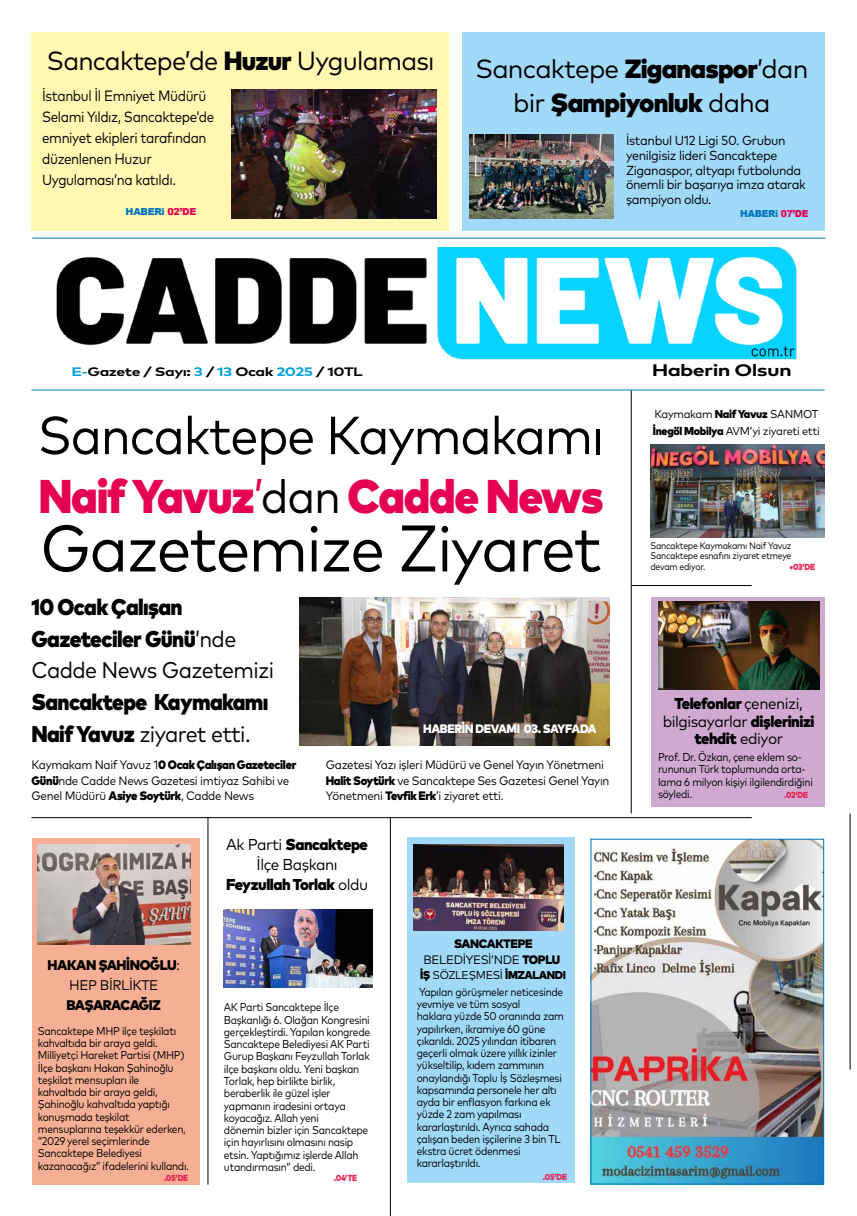
<style>
.page{position:relative;width:857px;height:1216px;background:#fff}
.page>*{position:absolute;margin:0;border:0;box-sizing:border-box;transform-origin:0 0}
.t1{font:65.62px "Mark Pro";letter-spacing:-.03em;color:#000;scale:.95 1}
.t2{font:53.38px "Mark Pro";letter-spacing:-.03em;color:#000;scale:.95 1}
.t3{font:900 47.25px "Mark Pro";letter-spacing:-.03em;color:#e50051;scale:.95 1}
.t4{font:26.25px/34.1px "Mark Pro";letter-spacing:-.03em;color:#000;text-align:center}
.t5{font:900 22.75px/31.5px "Mark Pro";letter-spacing:-.03em;color:#000;scale:.94 1}
.t6{font:700 16.62px "Mark Pro";letter-spacing:-.03em;color:#000;scale:1.3 1}
.t7{font:15.75px/17.5px "Mark Pro";letter-spacing:-.03em;color:#000;text-align:center}
.t8{font:900 15.75px/20.1px "Mark Pro";letter-spacing:-.03em;color:#000;text-align:center}
.t9{font:14.88px/21px "Mark Pro";letter-spacing:-.03em;color:#000;scale:.9 1}
.t10{font:900 14px/20.1px "Mark Pro";letter-spacing:-.03em;color:#000;text-align:center}
.t11{font:13.12px/14.9px "Mark Pro";letter-spacing:-.03em;color:#000;scale:.95 1}
.t12{font:12.25px/15.8px "Mark Pro";letter-spacing:-.03em;color:#000;scale:.94 1}
.t13{font:700 12.25px "Mark Pro";letter-spacing:-.03em;color:#000;scale:1.3 1}
.t14{font:900 12.25px/15.8px "Mark Pro";letter-spacing:-.03em;color:#000;text-align:center}
.t15{font:900 12.25px "Mark Pro";letter-spacing:-.03em;color:#fff;scale:.95 1}
.t16{font:11.38px/12.2px "Mark Pro";letter-spacing:-.03em;color:#000;scale:.9 1}
.t17{font:11.38px/16.6px "Mark Pro";letter-spacing:-.03em;color:#000}
.t18{font:900 11.38px "Mark Pro";letter-spacing:-.03em;color:#000}
.t19{font:9.62px/9.6px "Mark Pro";letter-spacing:-.03em;color:#000;scale:.9 1}
.t20{font:900 9.62px "Arial";letter-spacing:-.03em;color:#0074be}
.t21{font:900 8.75px "Mark Pro";letter-spacing:-.03em;color:#e72557;scale:.9 1}
.s1{font-weight:900}
.s2{color:#e50051}
.s3{color:#009fe3}
.s4{font-weight:400}
.s5{font-weight:400;color:#000}
</style>
<div class="page">
<img style="left:56px;top:247px;width:741px;height:113px">
<hr style="left:631px;top:390px;width:1px;height:423px;background:#000">
<hr style="left:631px;top:585px;width:120px;height:1px;background:#000">
<img style="left:650px;top:444px;width:174px;height:93px">
<div style="left:32px;top:32px;width:417px;height:198px;background:#fff7b2"></div>
<div style="left:462px;top:32px;width:362px;height:198px;background:#a1daf8"></div>
<img style="left:232px;top:89px;width:205px;height:129px">
<img style="left:469px;top:134px;width:144px;height:84px">
<hr style="left:32px;top:389px;width:792px;height:1px;background:#0074be">
<hr style="left:32px;top:238px;width:793px;height:1px;background:#0074be">
<img style="left:592px;top:840px;width:230px;height:342px">
<div style="left:590px;top:838px;width:234px;height:346px;border:1px solid #0074be"></div>
<hr style="left:390px;top:817px;width:1px;height:398px;background:#000">
<img style="left:300px;top:597px;width:309px;height:148px">
<div style="left:651px;top:597px;width:174px;height:209px;background:#d0a9d0"></div>
<img style="left:658px;top:601px;width:161px;height:89px">
<hr style="left:850px;top:813px;width:1px;height:256px;background:#000">
<hr style="left:31px;top:817px;width:721px;height:1px;background:#000">
<div style="left:32px;top:837px;width:168px;height:347px;background:#f6af95"></div>
<div style="left:407px;top:837px;width:167px;height:346px;background:#a1daf8"></div>
<img style="left:37px;top:844px;width:153px;height:100px">
<img style="left:414px;top:845px;width:150px;height:85px">
<img style="left:224px;top:909px;width:149px;height:78px">
<hr style="left:208px;top:817px;width:1px;height:367px;background:#000">
<h3 class="t4" style="left:47px;top:42px;width:389px">Sancaktepe’de <span class="s1">Huzur</span> Uygulaması</h3>
<h3 class="t9" style="left:42px;top:84px;width:193px">İstanbul İl Emniyet Müdürü<br>Selami Yıldız, Sancaktepe’de emniyet ekipleri tarafından düzenlenen Huzur<br>Uygulaması’na katıldı.</h3>
<p class="t20" style="left:126px;top:205px;width:72px">HABERi <span class="s2">02’DE</span></p>
<h3 class="t4" style="left:475px;top:50px;width:334px">Sancaktepe <span class="s1">Ziganaspor</span>’dan bir <span class="s1">Şampiyonluk</span> daha</h3>
<p class="t11" style="left:626px;top:132px;width:191px">İstanbul U12 Ligi 50. Grubun yenilgisiz lideri Sancaktepe<br>Ziganaspor, altyapı futbolunda önemli bir başarıya imza atarak şampiyon oldu.</p>
<p class="t20" style="left:740px;top:206px;width:70px">HABERi <span class="s2">07’DE</span></p>
<p class="t13" style="left:71px;top:362px;width:226px"><span class="s3">E-</span>Gazete / Sayı: <span class="s3">3</span> / <span class="s3">13</span> Ocak <span class="s3">2025</span> / 10TL</p>
<h3 class="t6" style="left:651px;top:358px;width:109px">Haberin Olsun</h3>
<h2 class="t2" style="left:38px;top:395px;width:598px">Sancaktepe Kaymakamı</h2>
<h3 class="t3" style="left:38px;top:459px;width:596px">Naif Yavuz<span class="s4">’</span><span class="s5">dan</span> Cadde News</h3>
<h1 class="t1" style="left:40px;top:499px;width:592px">Gazetemize Ziyaret</h1>
<h3 class="t5" style="left:31px;top:589px;width:259px">10 Ocak Çalışan<br>Gazeteciler Günü<span class="s4">’nde<br>Cadde News Gazetemizi</span></h3>
<h3 class="t5" style="left:31px;top:684px;width:254px">Sancaktepe Kaymakamı<br>Naif Yavuz <span class="s4">ziyaret etti.</span></h3>
<p class="t15" style="left:423px;top:719px;width:184px">HABERİN DEVAMI 03. SAYFADA</p>
<p class="t12" style="left:32px;top:755px;width:283px">Kaymakam Naif Yavuz 1<span class="s1">0 Ocak Çalışan Gazeteciler<br>Günü</span>nde Cadde News Gazetesi imtiyaz Sahibi ve<br>Genel Müdürü <span class="s1">Asiye Soytürk</span>, Cadde News</p>
<p class="t12" style="left:326px;top:755px;width:303px">Gazetesi Yazı işleri Müdürü ve Genel Yayın Yönetmeni<br><span class="s1">Halit Soytürk</span> ve Sancaktepe Ses Gazetesi Genel Yayın<br>Yönetmeni <span class="s1">Tevfik Erk</span>’i ziyaret etti.</p>
<p class="t10" style="left:48px;top:953px;width:134px">HAKAN ŞAHİNOĞLU<span class="s4">:<br>HEP BİRLİKTE</span></p>
<p class="t10" style="left:67px;top:993px;width:96px">BAŞARACAĞIZ</p>
<p class="t16" style="left:38px;top:1023px;width:169px">Sancaktepe MHP ilçe teşkilatı kahvaltıda bir araya geldi.<br>Milliyetçi Hareket Partisi (MHP)<br>İlçe başkanı Hakan Şahinoğlu teşkilat mensupları ile kahvaltıda bir araya geldi,<br>Şahinoğlu kahvaltıda yaptığı konuşmada teşkilat mensuplarına teşekkür ederken, “2029 yerel seçimlerinde<br>Sancaktepe Belediyesi kazanacağız” ifadelerini kullandı.</p>
<p class="t21" style="left:164px;top:1170px;width:29px">.05’DE</p>
<h3 class="t8" style="left:226px;top:833px;width:144px"><span class="s4">Ak Parti</span> Sancaktepe<br><span class="s4">İlçe Başkanı<br></span>Feyzullah Torlak <span class="s4">oldu</span></h3>
<p class="t16" style="left:224px;top:1000px;width:164px">AK Parti Sancaktepe İlçe<br>Başkanlığı 6. Olağan Kongresini gerçekleştirdi. Yapılan kongrede<br>Sancaktepe Belediyesi AK Parti<br>Gurup Başkanı Feyzullah Torlak ilçe başkanı oldu. Yeni başkan<br>Torlak, hep birlikte birlik, beraberlik ile güzel işler yapmanın iradesini ortaya koyacağız. Allah yeni<br>dönemin bizler için Sancaktepe için hayırlısını olmasını nasip etsin. Yaptığımız işlerde Allah utandırmasın” dedi.</p>
<p class="t21" style="left:334px;top:1171px;width:28px">.04’TE</p>
<p class="t14" style="left:423px;top:934px;width:138px">SANCAKTEPE<br><span class="s4">BELEDİYESİ’NDE</span> TOPLU</p>
<p class="t18" style="left:420px;top:966px;width:147px">İŞ <span class="s4">SÖZLEŞMESİ</span> İMZALANDI</p>
<p class="t16" style="left:417px;top:984px;width:165px">Yapılan görüşmeler neticesinde yevmiye ve tüm sosyal<br>haklara yüzde 50 oranında zam yapılırken, ikramiye 60 güne çıkarıldı. 2025 yılından itibaren geçerli olmak üzere yıllık izinler yükseltilip, kıdem zammının onaylandığı Toplu İş Sözleşmesi kapsamında personele her altı ayda bir enflasyon farkına ek yüzde 2 zam yapılması kararlaştırıldı. Ayrıca sahada çalışan beden işçilerine 3 bin TL ekstra ücret ödenmesi kararlaştırıldı.</p>
<p class="t21" style="left:543px;top:1169px;width:28px">.05’DE</p>
<p class="t17" style="left:653px;top:404px;width:168px">Kaymakam <span class="s1">Naif Yavuz</span> SANMOT<br><span class="s1">İnegöl Mobilya</span> AVM’yi ziyareti etti</p>
<p class="t19" style="left:650px;top:540px;width:158px">Sancaktepe Kaymakamı Naif Yavuz<br>Sancaktepe esnafını ziyaret etmeye</p>
<p class="t19" style="left:650px;top:560px;width:62px">devam ediyor.</p>
<p class="t21" style="left:789px;top:559px;width:30px">•03’DE</p>
<h3 class="t7" style="left:663px;top:693px;width:153px"><span class="s1">Telefonlar</span> çenenizi, bilgisayarlar <span class="s1">dişlerinizi tehdit</span> ediyor</h3>
<p class="t16" style="left:658px;top:750px;width:174px">Prof. Dr. Özkan, çene eklem so&shy;rununun Türk toplumunda orta&shy;lama 6 milyon kişiyi ilgilendirdiğini söyledi.</p>
<p class="t21" style="left:784px;top:788px;width:28px">.02’DE</p>
</div>
